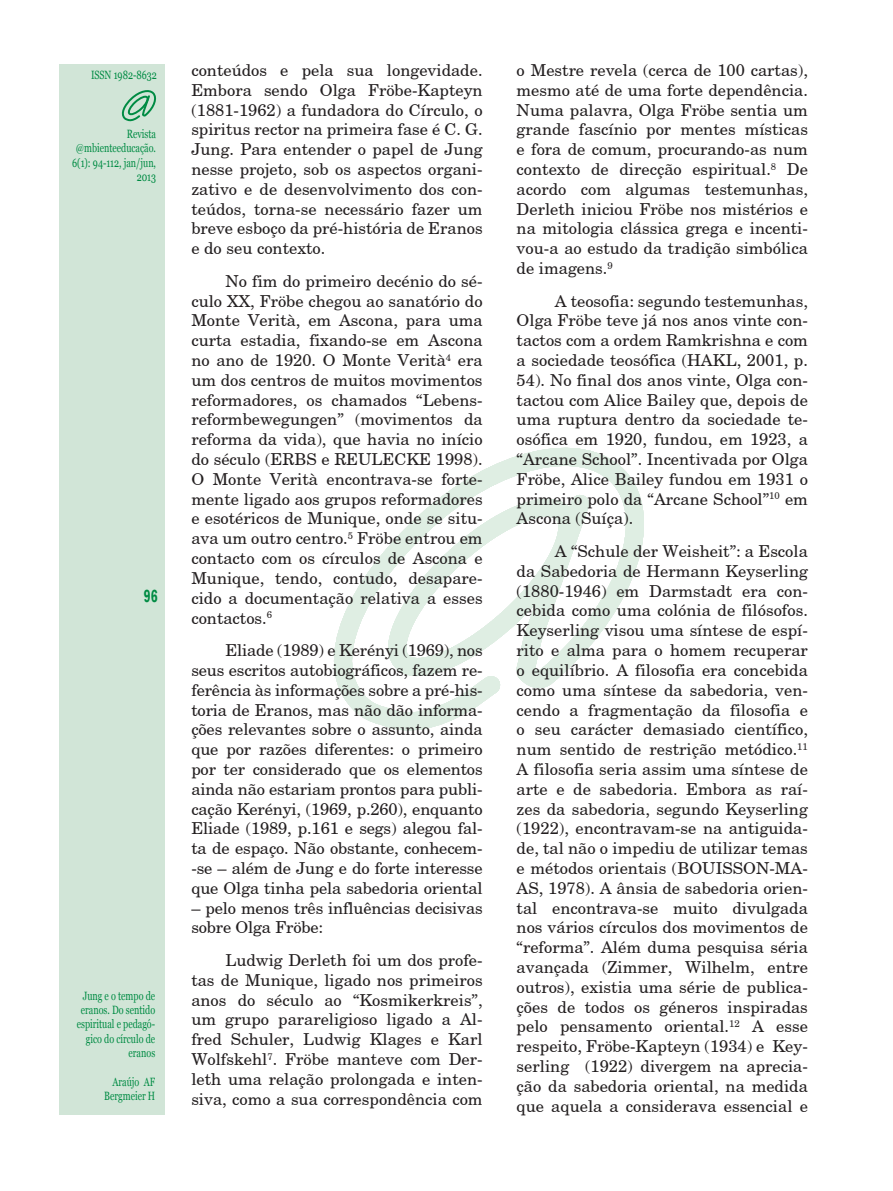
<style>
.page{position:relative;width:893px;height:1191px;background:#fff}
.page>*{position:absolute;margin:0;border:0;box-sizing:border-box;transform-origin:0 0}
.t1{font:600 condensed 18px "Franklin Gothic";color:#008b43;scale:.75 1}
.texto_miolo_01{font:16.5px/19.8px "New Century Schoolbook";color:#231f20;text-align:justify}
.t2{font:12px/14.4px "Georgia";color:#008b43;text-align:right;scale:.75 1}
</style>
<div class="page">
<div style="left:60px;top:64px;width:105px;height:1050px;background:#d1e5d7"></div>
<svg style="left:334px;top:447px;width:310px;height:284px"></svg>
<svg style="left:121px;top:90px;width:35px;height:32px"></svg>
<p class="t2" style="left:91px;top:68px;width:89px">ISSN 1982-8632</p>
<p class="t2" style="left:72px;top:127px;width:113px">Revista @mbienteeducação.<br>6(1): 94-112, jan/jun,<br>2013</p>
<p class="t1" style="left:144px;top:583px;width:20px">96</p>
<p class="t2" style="left:77px;top:988px;width:106px">Jung e o tempo de eranos. Do sentido espiritual e pedagó&shy;gico do círculo de eranos</p>
<p class="t2" style="left:104px;top:1075px;width:69px">Araújo AF<br>Bergmeier H</p>
<p class="texto_miolo_01" style="left:191px;top:60px;width:293px">conteúdos e pela sua longevidade.<br>Embora sendo Olga Fröbe-Kapteyn (1881-1962) a fundadora do Círculo, o spiritus rector na primeira fase é C. G.<br>Jung. Para entender o papel de Jung nesse projeto, sob os aspectos organi&shy;zativo e de desenvolvimento dos con&shy;teúdos, torna-se necessário fazer um breve esboço da pré-história de Eranos e do seu contexto.</p>
<p class="texto_miolo_01" style="left:191px;top:270px;width:293px;text-indent:34px">No fim do primeiro decénio do sé&shy;culo XX, Fröbe chegou ao sanatório do Monte Verità, em Ascona, para uma curta estadia, fixando-se em Ascona no ano de 1920. O Monte Verità<sup>4</sup> era um dos centros de muitos movimentos reformadores, os chamados “Lebens&shy;reformbewegungen” (movimentos da reforma da vida), que havia no início do século (ERBS e REULECKE 1998).<br>O Monte Verità encontrava-se forte&shy;mente ligado aos grupos reformadores e esotéricos de Munique, onde se situ&shy;ava um outro centro.<sup>5</sup> Fröbe entrou em contacto com os círculos de Ascona e Munique, tendo, contudo, desapare&shy;cido a documentação relativa a esses contactos.<sup>6</sup></p>
<p class="texto_miolo_01" style="left:191px;top:640px;width:293px;text-indent:34px">Eliade (1989) e Kerényi (1969), nos seus escritos autobiográficos, fazem re&shy;ferência às informações sobre a pré-his&shy;toria de Eranos, mas não dão informa&shy;ções relevantes sobre o assunto, ainda que por razões diferentes: o primeiro por ter considerado que os elementos ainda não estariam prontos para publi&shy;cação Kerényi, (1969, p.260), enquanto Eliade (1989, p.161 e segs) alegou fal&shy;ta de espaço. Não obstante, conhecem--se – além de Jung e do forte interesse que Olga tinha pela sabedoria oriental</p>
<p class="texto_miolo_01" style="left:191px;top:897px;width:293px">– pelo menos três influências decisivas sobre Olga Fröbe:</p>
<p class="texto_miolo_01" style="left:191px;top:949px;width:293px;text-indent:34px">Ludwig Derleth foi um dos profe&shy;tas de Munique, ligado nos primeiros anos do século ao “Kosmikerkreis”, um grupo parareligioso ligado a Al&shy;fred Schuler, Ludwig Klages e Karl Wolfskehl<sup>7</sup>. Fröbe manteve com Der&shy;leth uma relação prolongada e inten&shy;siva, como a sua correspondência com</p>
<p class="texto_miolo_01" style="left:517px;top:60px;width:293px">o Mestre revela (cerca de 100 cartas), mesmo até de uma forte dependência.<br>Numa palavra, Olga Fröbe sentia um grande fascínio por mentes místicas e fora de comum, procurando-as num contexto de direcção espiritual.<sup>8</sup> De acordo com algumas testemunhas, Derleth iniciou Fröbe nos mistérios e na mitologia clássica grega e incenti&shy;vou-a ao estudo da tradição simbólica de imagens.<sup>9</sup></p>
<p class="texto_miolo_01" style="left:517px;top:290px;width:293px;text-indent:38px">A teosofia: segundo testemunhas, Olga Fröbe teve já nos anos vinte con&shy;tactos com a ordem Ramkrishna e com a sociedade teosófica (HAKL, 2001, p.<br>54). No final dos anos vinte, Olga con&shy;tactou com Alice Bailey que, depois de uma ruptura dentro da sociedade te&shy;osófica em 1920, fundou, em 1923, a “Arcane School”. Incentivada por Olga Fröbe, Alice Bailey fundou em 1931 o primeiro polo da “Arcane School”<sup>10</sup> em Ascona (Suíça).</p>
<p class="texto_miolo_01" style="left:517px;top:541px;width:293px;text-indent:38px">A “Schule der Weisheit”: a Escola da Sabedoria de Hermann Keyserling (1880-1946) em Darmstadt era con&shy;cebida como uma colónia de filósofos.<br>Keyserling visou uma síntese de espí&shy;rito e alma para o homem recuperar o equilíbrio. A filosofia era concebida como uma síntese da sabedoria, ven&shy;cendo a fragmentação da filosofia e o seu carácter demasiado científico, num sentido de restrição metódico.<sup>11<br></sup>A filosofia seria assim uma síntese de arte e de sabedoria. Embora as raí&shy;zes da sabedoria, segundo Keyserling (1922), encontravam-se na antiguida&shy;de, tal não o impediu de utilizar temas e métodos orientais (BOUISSON-MA-AS, 1978). A ânsia de sabedoria orien&shy;tal encontrava-se muito divulgada nos vários círculos dos movimentos de “reforma”. Além duma pesquisa séria avançada (Zimmer, Wilhelm, entre outros), existia uma série de publica&shy;ções de todos os géneros inspiradas pelo pensamento oriental.<sup>12</sup> A esse respeito, Fröbe-Kapteyn (1934) e Key&shy;serling (1922) divergem na aprecia&shy;ção da sabedoria oriental, na medida que aquela a considerava essencial e</p>
</div>
